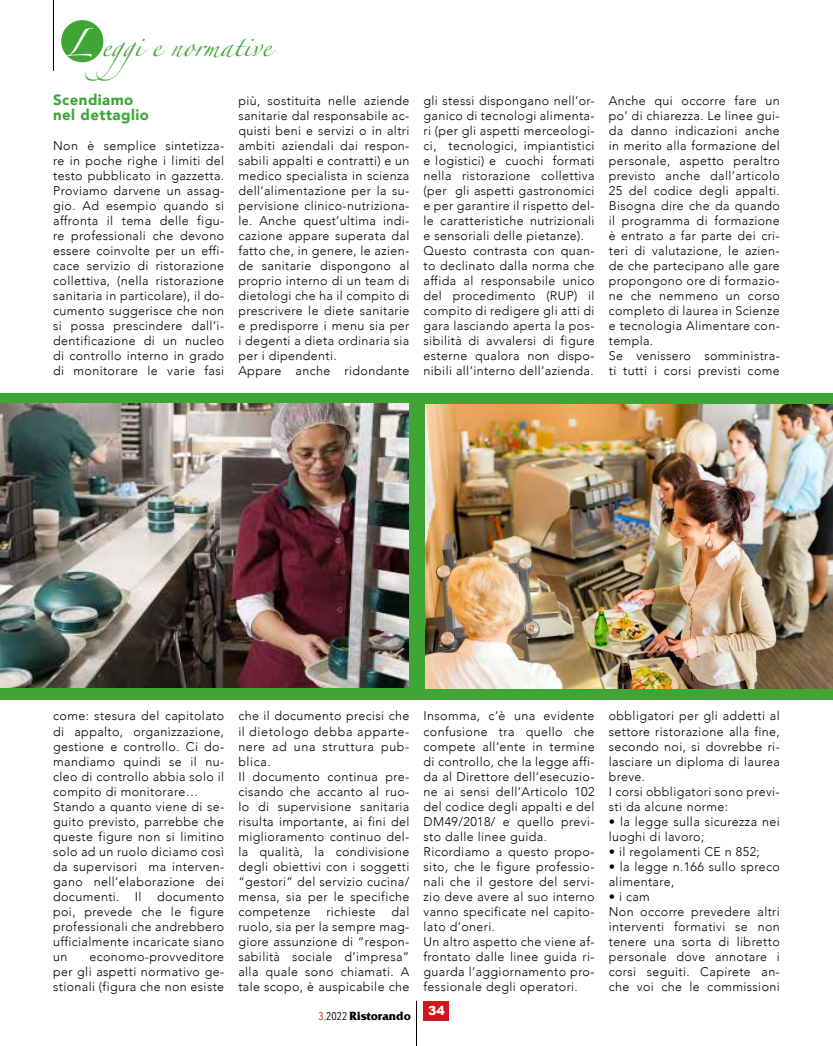
<style>
.page{position:relative;width:833px;height:1046px;background:#fff}
.page>*{position:absolute;margin:0;border:0;box-sizing:border-box;transform-origin:0 0}
.t1{font:18.75px "Zapfino";color:#3fa535}
.t2{font:900 15px/15px "Avenir";letter-spacing:.03em;color:#3fa535}
.t3{font:300 12.5px/15px "Avenir";letter-spacing:.03em;color:#000}
.t4{font:700 12.5px "Friz Quadrata";color:#000}
.t5{font:900 12.5px "Arial";color:#fff}
.s1{font-size:25px;color:#fff}
.s2{font-family:"Avenir Next Condensed";font-weight:400;font-size:11.25px;color:#cd1719}
.s3{font-family:"Avenir Next Condensed";font-weight:400;font-size:11.25px}
</style>
<div class="page">
<div style="left:423px;top:1000px;width:26px;height:20px;background:#cd1719;border:1px solid #cd1719"></div>
<hr style="left:416px;top:1000px;width:1px;height:45px;background:#000">
<div style="left:61px;top:20px;width:42px;height:42px;background:#3fa535;border-radius:50%"></div>
<hr style="left:53px;top:0;width:1px;height:71px;background:#000">
<div style="left:0;top:392px;width:833px;height:307px;background:#3fa535"></div>
<img style="left:0;top:403px;width:408px;height:284px">
<img style="left:425px;top:404px;width:408px;height:284px">
<h1 class="t1" style="left:65px;top:38px;width:208px"><span class="s1">L</span> eggi e normative</h1>
<p class="t2" style="left:53px;top:92px;width:97px">Scendiamo nel dettaglio</p>
<p class="t3" style="left:53px;top:138px;width:172px;text-align:justify">Non è semplice sintetizza&shy;re in poche righe i limiti del testo pubblicato in gazzetta.<br>Proviamo darvene un assag&shy;gio. Ad esempio quando si affronta il tema delle figu&shy;re professionali che devono essere coinvolte per un effi&shy;cace servizio di ristorazione collettiva, (nella ristorazione sanitaria in particolare), il do&shy;cumento suggerisce che non si possa prescindere dall’i&shy;dentificazione di un nucleo di controllo interno in grado di monitorare le varie fasi</p>
<p class="t3" style="left:238px;top:93px;width:172px">più, sostituita nelle aziende sanitarie dal responsabile ac&shy;quisti beni e servizi o in altri ambiti aziendali dai respon&shy;sabili appalti e contratti) e un medico specialista in scienza dell’alimentazione per la su&shy;pervisione clinico-nutriziona&shy;le. Anche quest’ultima indi&shy;cazione appare superata dal fatto che, in genere, le azien&shy;de sanitarie dispongono al proprio interno di un team di dietologi che ha il compito di prescrivere le diete sanitarie e predisporre i menu sia per i degenti a dieta ordinaria sia per i dipendenti.<br>Appare anche ridondante</p>
<p class="t3" style="left:423px;top:93px;width:172px">gli stessi dispongano nell’or&shy;ganico di tecnologi alimenta&shy;ri (per gli aspetti merceologi&shy;ci, tecnologici, impiantistici e logistici) e cuochi formati nella ristorazione collettiva (per gli aspetti gastronomici e per garantire il rispetto del&shy;le caratteristiche nutrizionali e sensoriali delle pietanze).<br>Questo contrasta con quan&shy;to declinato dalla norma che affida al responsabile unico del procedimento (RUP) il compito di redigere gli atti di gara lasciando aperta la pos&shy;sibilità di avvalersi di figure esterne qualora non dispo&shy;nibili all’interno dell’azienda.</p>
<p class="t3" style="left:609px;top:93px;width:172px">Anche qui occorre fare un po’ di chiarezza. Le linee gui&shy;da danno indicazioni anche in merito alla formazione del personale, aspetto peraltro previsto anche dall’articolo<br>25 del codice degli appalti.<br>Bisogna dire che da quando il programma di formazione è entrato a far parte dei cri&shy;teri di valutazione, le azien&shy;de che partecipano alle gare propongono ore di formazio&shy;ne che nemmeno un corso completo di laurea in Scienze e tecnologia Alimentare con&shy;templa.<br>Se venissero somministra&shy;ti tutti i corsi previsti come</p>
<p class="t3" style="left:53px;top:708px;width:172px">come: stesura del capitolato di appalto, organizzazione, gestione e controllo. Ci do&shy;mandiamo quindi se il nu&shy;cleo di controllo abbia solo il compito di monitorare…<br>Stando a quanto viene di se&shy;guito previsto, parrebbe che queste figure non si limitino solo ad un ruolo diciamo così da supervisori ma interven&shy;gano nell’elaborazione dei documenti. Il documento poi, prevede che le figure professionali che andrebbero ufficialmente incaricate siano un</p>
<p class="t3" style="left:53px;top:948px;width:172px;text-align:justify;text-indent:36px">economo-provveditore per gli aspetti normativo ge&shy;stionali (figura che non esiste</p>
<p class="t3" style="left:238px;top:708px;width:172px">che il documento precisi che il dietologo debba apparte&shy;nere ad una struttura pub&shy;blica.<br>Il documento continua pre&shy;cisando che accanto al ruo&shy;lo di supervisione sanitaria risulta importante, ai fini del miglioramento continuo del&shy;la qualità, la condivisione degli obiettivi con i soggetti “gestori” del servizio cucina/ mensa, sia per le specifiche competenze richieste dal ruolo, sia per la sempre mag&shy;giore assunzione di “respon&shy;sabilità sociale d’impresa” alla quale sono chiamati. A tale scopo, è auspicabile che</p>
<p class="t3" style="left:423px;top:708px;width:172px">Insomma, c’è una evidente confusione tra quello che compete all’ente in termine di controllo, che la legge affi&shy;da al Direttore dell’esecuzio&shy;ne ai sensi dell’Articolo 102 del codice degli appalti e del<br>DM49/2018/ e quello previ&shy;sto dalle linee guida.<br>Ricordiamo a questo propo&shy;sito, che le figure professio&shy;nali che il gestore del servi&shy;zio deve avere al suo interno vanno specificate nel capito&shy;lato d’oneri.<br>Un altro aspetto che viene af&shy;frontato dalle linee guida ri&shy;guarda l’aggiornamento pro&shy;fessionale degli operatori.</p>
<p class="t4" style="left:318px;top:1008px;width:94px"><span class="s2">3</span><span class="s3">.2022</span> Ristorando</p>
<p class="t5" style="left:428px;top:1001px;width:18px">34</p>
<p class="t3" style="left:609px;top:708px;width:172px">obbligatori per gli addetti al settore ristorazione alla fine, secondo noi, si dovrebbe ri&shy;lasciare un diploma di laurea breve.<br>I corsi obbligatori sono previ&shy;sti da alcune norme:</p>
<p class="t3" style="left:609px;top:813px;width:172px">• la legge sulla sicurezza nei luoghi di lavoro;</p>
<p class="t3" style="left:609px;top:843px;width:152px">• il regolamenti CE n 852;</p>
<p class="t3" style="left:609px;top:858px;width:172px">• la legge n.166 sullo spreco alimentare,</p>
<p class="t3" style="left:609px;top:888px;width:172px">• i cam<br>Non occorre prevedere altri interventi formativi se non tenere una sorta di libretto personale dove annotare i corsi seguiti. Capirete an&shy;che voi che le commissioni</p>
</div>
